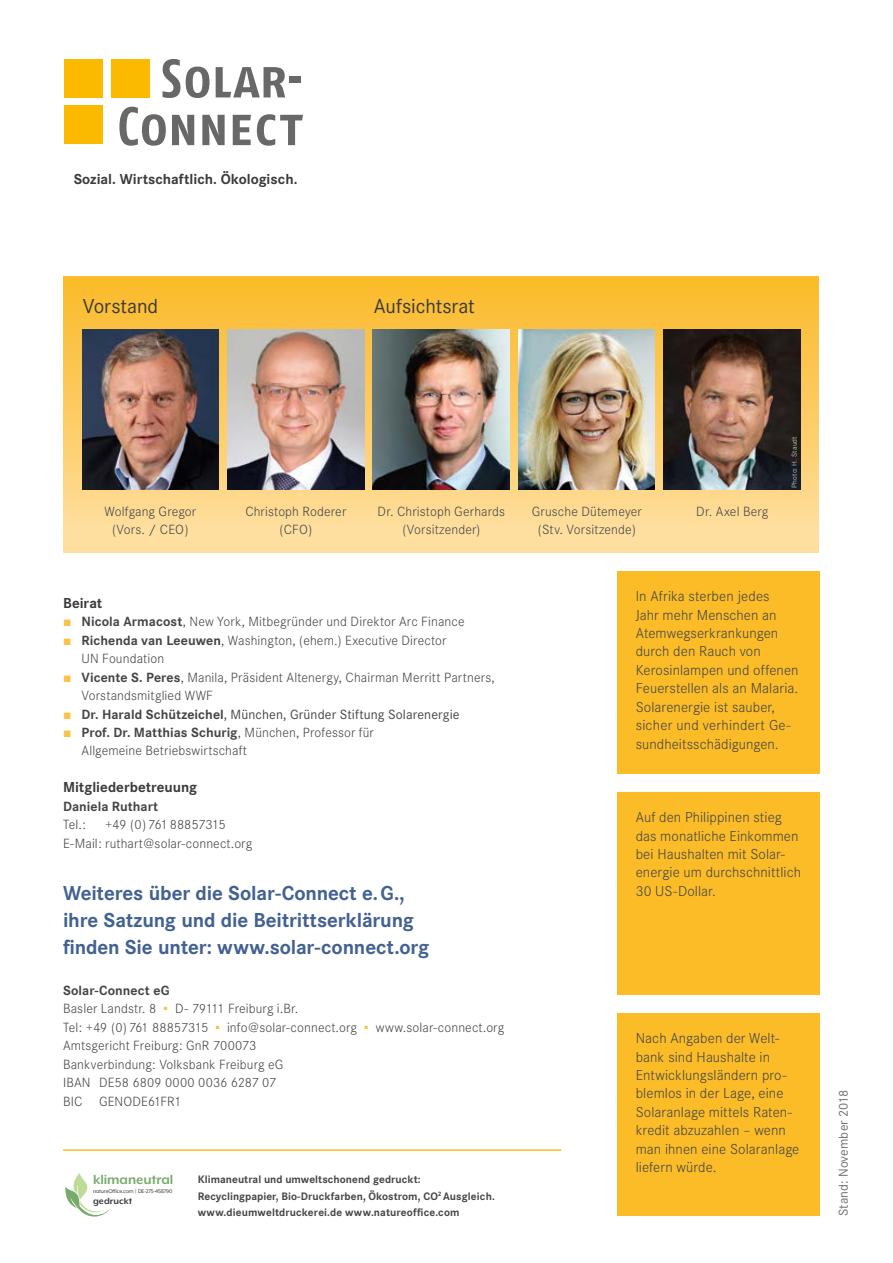
<style>
.page{position:relative;width:893px;height:1263px;background:#fff}
.page>*{position:absolute;margin:0;border:0;box-sizing:border-box;transform-origin:0 0}
.innenüberschrift{font:700 21px/27px "Corporate S";letter-spacing:-.005em;color:#436191}
.ZÜ1{font:21px "Corporate S";letter-spacing:-.005em;color:#383a3b}
.t1{font:700 15.15px "Mr Eaves XL Mod OT";letter-spacing:-.005em;color:#77ab6c}
.blockkasten{font:300 15px/18.5px "Corporate STCE";letter-spacing:.005em;color:#434547}
.ZÜ3{font:700 15px "Corporate S";color:#383a3b}
.bodycopy{font:300 13.8px/18.5px "Corporate STCE";letter-spacing:.01em;color:#434547}
.t2{font:13.8px "Corporate S";letter-spacing:.01em;color:#434547}
.bodycopy-2{font:700 13.8px/18.5px "Corporate S";color:#434547}
.pagina{font:13.5px "Corporate S";letter-spacing:.005em;color:#6e7071}
.t3{font:700 11.25px/16.5px "Corporate S";letter-spacing:.005em;color:#434547}
.t4{font:700 10.35px "Mr Eaves XL Mod OT";letter-spacing:.005em;color:#383a3b}
.kastentext{font:7.5px "Corporate S";letter-spacing:.02em;color:#b5bdc2}
.t5{font:6.15px "Mr Eaves XL Mod OT";letter-spacing:-.03em;color:#383a3b}
.s1{font-family:"Arial";font-weight:400;color:#fbc245}
.s2{font-family:"Corporate S";font-weight:700}
.s3{font-family:"Arial";color:#fbc245}
.s4{font-weight:700}
.s5{font-family:"Corporate STCE";font-weight:300}
.s6{font-family:"Arial Narrow";font-weight:400;color:#fbc245}
</style>
<div class="page">
<div style="left:64px;top:106px;width:39px;height:38px;background:#fbba00"></div>
<div style="left:64px;top:59px;width:39px;height:38px;background:#fbba00"></div>
<div style="left:111px;top:59px;width:39px;height:38px;background:#fbba00"></div>
<svg style="left:163px;top:59px;width:17px;height:39px"></svg>
<svg style="left:186px;top:67px;width:23px;height:31px"></svg>
<svg style="left:216px;top:67px;width:69px;height:30px"></svg>
<div style="left:289px;top:77px;width:12px;height:6px;background:#686868"></div>
<svg style="left:119px;top:107px;width:47px;height:39px"></svg>
<svg style="left:172px;top:115px;width:22px;height:30px"></svg>
<svg style="left:202px;top:115px;width:23px;height:30px"></svg>
<svg style="left:233px;top:115px;width:18px;height:30px"></svg>
<svg style="left:257px;top:114px;width:46px;height:32px"></svg>
<div style="left:64px;top:277px;width:755px;height:275px;background:linear-gradient(to bottom,#f0b32b,#f7dba3)"></div>
<img style="left:82px;top:330px;width:137px;height:160px">
<img style="left:373px;top:330px;width:136px;height:160px">
<img style="left:664px;top:330px;width:136px;height:160px">
<img style="left:518px;top:330px;width:137px;height:160px">
<img style="left:228px;top:330px;width:136px;height:160px">
<div style="left:617px;top:571px;width:203px;height:203px;background:#fbbc28"></div>
<div style="left:617px;top:792px;width:203px;height:203px;background:#fbbc28"></div>
<div style="left:617px;top:1013px;width:203px;height:203px;background:#fbbc28"></div>
<svg style="left:65px;top:1173px;width:46px;height:43px"></svg>
<hr style="left:63px;top:1149px;width:498px;height:2px;background:#fbbc28">
<p class="ZÜ3" style="left:74px;top:171px;width:225px">Sozial. Wirtschaftlich. Ökologisch.</p>
<p class="ZÜ1" style="left:83px;top:294px;width:77px">Vorstand</p>
<p class="ZÜ1" style="left:374px;top:294px;width:102px">Aufsichtsrat</p>
<p class="bodycopy" style="left:105px;top:502px;width:93px;text-align:center">Wolfgang Gregor (Vors. / CEO)</p>
<p class="bodycopy" style="left:245px;top:502px;width:102px;text-align:center">Christoph Roderer (CFO)</p>
<p class="bodycopy" style="left:378px;top:502px;width:129px;text-align:center">Dr. Christoph Gerhards (Vorsitzender)</p>
<p class="bodycopy" style="left:532px;top:502px;width:112px;text-align:center">Grusche Dütemeyer (Stv. Vorsitzende)</p>
<p class="bodycopy" style="left:696px;top:502px;width:74px">Dr. Axel Berg</p>
<p class="kastentext" style="left:790px;top:488px;width:53px;rotate:-90deg">Photo: H. Staudt</p>
<p class="ZÜ3" style="left:63px;top:594px;width:41px">Beirat</p>
<p class="bodycopy" style="left:63px;top:613px;width:403px"><span class="s1">■</span> <span class="s2">Nicola Armacost</span>, New York, Mitbegründer und Direktor Arc Finance</p>
<p class="bodycopy" style="left:81px;top:631px;width:366px;text-indent:-18px"><span class="s1">■</span> <span class="s2">Richenda van Leeuwen</span>, Washington, (ehem.) Executive Director<br>UN Foundation</p>
<p class="bodycopy" style="left:81px;top:668px;width:415px;text-indent:-18px"><span class="s1">■</span> <span class="s2">Vicente S. Peres</span>, Manila, Präsident Altenergy, Chairman Merritt Partners,<br>Vorstandsmitglied WWF</p>
<p class="t2" style="left:63px;top:706px;width:398px"><span class="s3">■</span> <span class="s4">Dr. Harald Schützeichel</span>, München, Gründer Stiftung Solarenergie</p>
<p class="bodycopy" style="left:81px;top:723px;width:294px;text-indent:-18px"><span class="s1">■</span> <span class="s2">Prof. Dr. Matthias Schurig</span>, München, Professor für<br>Allgemeine Betriebswirtschaft</p>
<p class="ZÜ3" style="left:63px;top:779px;width:136px">Mitgliederbetreuung</p>
<p class="bodycopy-2" style="left:63px;top:797px;width:97px">Daniela Ruthart<br><span class="s5">Tel.:</span></p>
<p class="bodycopy" style="left:63px;top:815px;width:191px;text-indent:42px">+49 (0)76188857315<br>E-Mail: ruthart@solar-connect.org</p>
<p class="innenüberschrift" style="left:63px;top:880px;width:368px">Weiteres über die Solar-Connect e.G., ihre Satzung und die Beitrittserklärung finden Sie unter: www.solar-connect.org</p>
<p class="bodycopy" style="left:63px;top:981px;width:443px"><span class="s2">Solar-Connect eG<br></span>Basler Landstr. 8 <span class="s6">▪</span> D- 79111 Freiburg i.Br.<br>Tel: +49 (0)761 88857315 <span class="s6">▪</span> info@solar-connect.org <span class="s6">▪</span> www.solar-connect.org Amtsgericht Freiburg: GnR 700073<br>Bankverbindung: Volksbank Freiburg eG<br>IBAN DE58 6809 0000 0036 6287 07<br>BIC GENODE61FR1</p>
<p class="t1" style="left:93px;top:1172px;width:82px">klimaneutral</p>
<p class="t5" style="left:93px;top:1188px;width:81px">natureOffice.com | DE-275-458790</p>
<p class="t4" style="left:93px;top:1195px;width:41px">gedruckt</p>
<p class="t3" style="left:198px;top:1171px;width:299px">Klimaneutral und umweltschonend gedruckt:<br>Recyclingpapier, Bio-Druckfarben, Ökostrom, CO<sup>2</sup> Ausgleich. www.dieumweltdruckerei.de www.natureoffice.com</p>
<p class="blockkasten" style="left:636px;top:587px;width:164px">In Afrika sterben jedes<br>Jahr mehr Menschen an<br>Atemwegserkrankungen durch den Rauch von<br>Kerosinlampen und offenen<br>Feuerstellen als an Malaria.<br>Solarenergie ist sauber, sicher und verhindert Ge&shy;sundheitsschädigungen.</p>
<p class="blockkasten" style="left:636px;top:808px;width:167px">Auf den Philippinen stieg das monatliche Einkommen bei Haushalten mit Solar&shy;energie um durchschnittlich<br>30 US-Dollar.</p>
<p class="blockkasten" style="left:636px;top:1029px;width:165px">Nach Angaben der Welt&shy;bank sind Haushalte in<br>Entwicklungsländern pro&shy;blemlos in der Lage, eine<br>Solaranlage mittels Raten&shy;kredit abzuzahlen – wenn man ihnen eine Solaranlage liefern würde.</p>
<p class="pagina" style="left:836px;top:1216px;width:128px;rotate:-90deg">Stand: November 2018</p>
</div>
